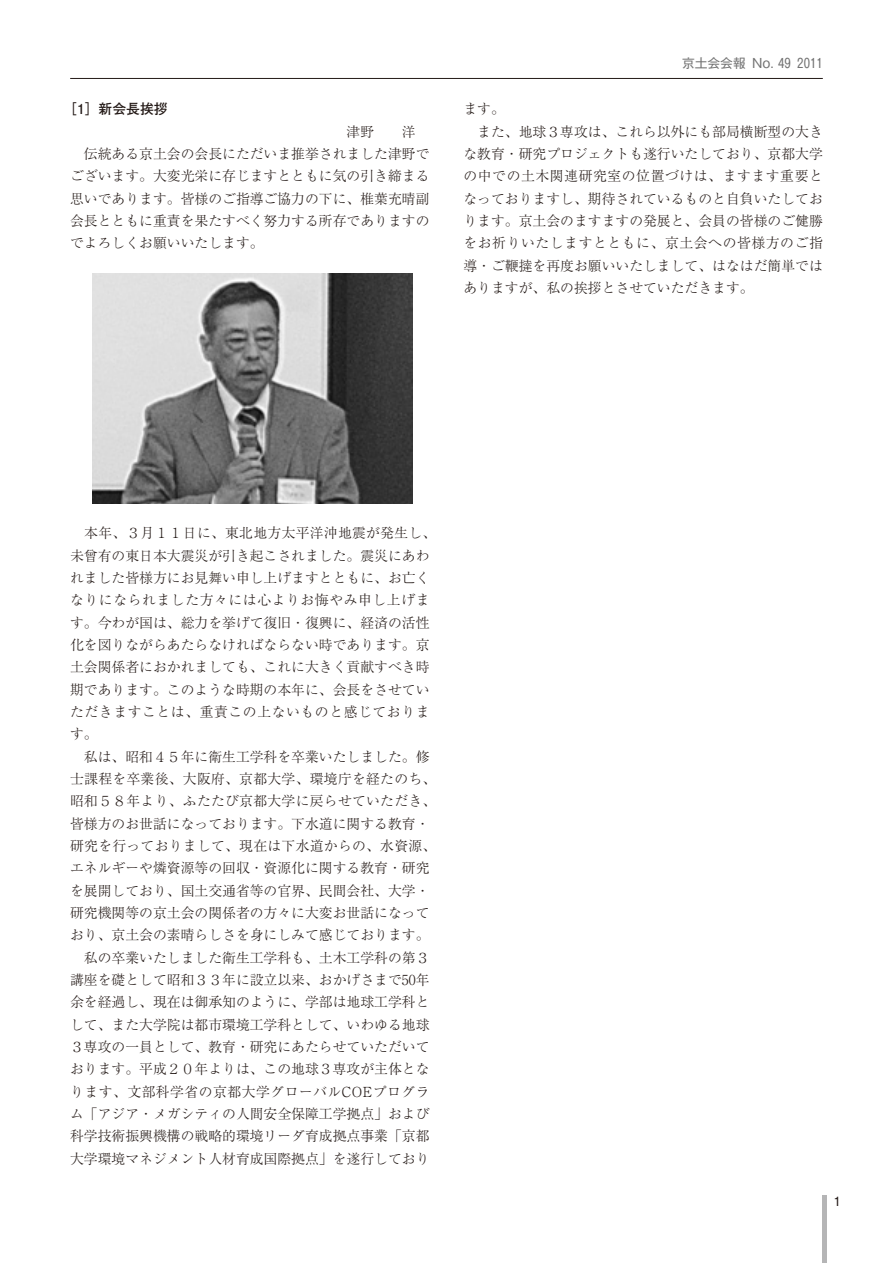
<style>
.page{position:relative;width:893px;height:1263px;background:#fff}
.page>*{position:absolute;margin:0;border:0;box-sizing:border-box;transform-origin:0 0}
.t1{font:300 13.8px/22.4px "Ryumin Pro";color:#231916}
.t2{font:700 13.8px "Futo Go B101 Pro";color:#231916}
.t3{font:12.75px "Gothic MB101 Pro";color:#727272}
</style>
<div class="page">
<hr style="left:823px;top:1195px;width:4px;height:68px;background:#b5b5b6">
<hr style="left:70px;top:78px;width:753px;height:1px;background:#231916">
<img style="left:93px;top:273px;width:319px;height:231px">
<p class="t2" style="left:63px;top:98px;width:106px">［1］新会長挨拶</p>
<p class="t1" style="left:70px;top:119px;width:361px;text-indent:276px">津野　　洋　伝統ある京土会の会長にただいま推挙されました津野でございます。大変光栄に存じますとともに気の引き締まる思いであります。皆様のご指導ご協力の下に、椎葉充晴副会長とともに重責を果たすべく努力する所存でありますのでよろしくお願いいたします。</p>
<p class="t3" style="left:682px;top:52px;width:142px">京土会会報 No. 49 2011</p>
<p class="t1" style="left:463px;top:97px;width:361px">ます。<br>　また、地球３専攻は、これら以外にも部局横断型の大きな教育・研究プロジェクトも遂行いたしており、京都大学の中での土木関連研究室の位置づけは、ますます重要となっておりますし、期待されているものと自負いたしております。京土会のますますの発展と、会員の皆様のご健勝をお祈りいたしますとともに、京土会への皆様方のご指導・ご鞭撻を再度お願いいたしまして、はなはだ簡単ではありますが、私の挨拶とさせていただきます。</p>
<p class="t1" style="left:70px;top:521px;width:368px">　本年、３月１１日に、東北地方太平洋沖地震が発生し、未曾有の東日本大震災が引き起こされました。震災にあわれました皆様方にお見舞い申し上げますとともに、お亡くなりになられました方々には心よりお悔やみ申し上げます。今わが国は、総力を挙げて復旧・復興に、経済の活性化を図りながらあたらなければならない時であります。京土会関係者におかれましても、これに大きく貢献すべき時期であります。このような時期の本年に、会長をさせていただきますことは、重責この上ないものと感じております。<br>　私は、昭和４５年に衛生工学科を卒業いたしました。修士課程を卒業後、大阪府、京都大学、環境庁を経たのち、昭和５８年より、ふたたび京都大学に戻らせていただき、皆様方のお世話になっております。下水道に関する教育・研究を行っておりまして、現在は下水道からの、水資源、エネルギーや燐資源等の回収・資源化に関する教育・研究を展開しており、国土交通省等の官界、民間会社、大学・研究機関等の京土会の関係者の方々に大変お世話になっており、京土会の素晴らしさを身にしみて感じております。　私の卒業いたしました衛生工学科も、土木工学科の第３講座を礎として昭和３３年に設立以来、おかげさまで50年余を経過し、現在は御承知のように、学部は地球工学科として、また大学院は都市環境工学科として、いわゆる地球<br>３専攻の一員として、教育・研究にあたらせていただいております。平成２０年よりは、この地球３専攻が主体となります、文部科学省の京都大学グローバルCOEプログラム「アジア・メガシティの人間安全保障工学拠点」および科学技術振興機構の戦略的環境リーダ育成拠点事業「京都大学環境マネジメント人材育成国際拠点」を遂行しており</p>
</div>
